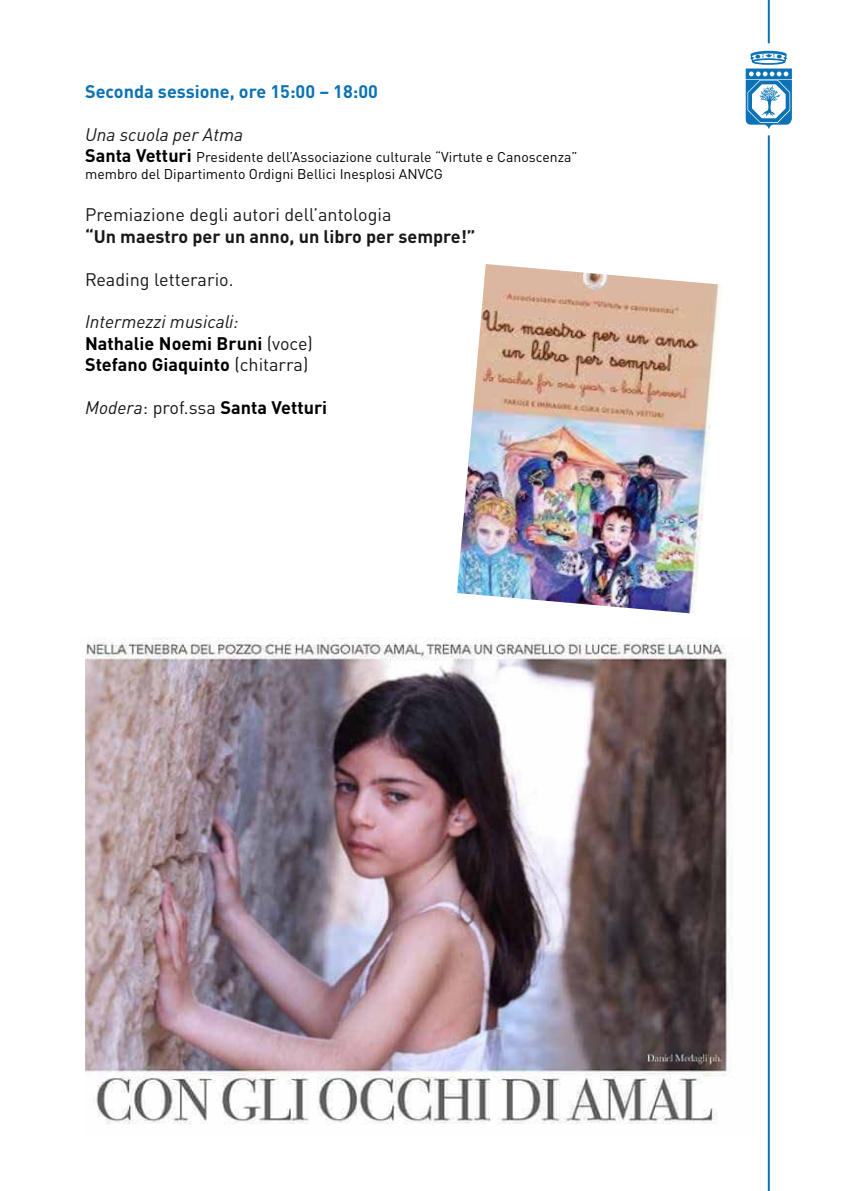
<style>
.page{position:relative;width:851px;height:1191px;background:#fff}
.page>*{position:absolute;margin:0;border:0;box-sizing:border-box;transform-origin:0 0}
.t1{font:700 18px/21.4px "DIN Pro";color:#000}
.t2{font:18px "DIN Pro";color:#1a171c}
.t3{font:700 18px "DIN Pro";color:#1a171c}
.t4{font:700 18px "DIN Pro";color:#0b72b5}
.t5{font:italic 18px "DIN Pro";color:#1a171c}
.t6{font:14px/16.6px "DIN Pro";color:#000}
.s1{font-weight:700;font-size:18px}
.s2{font-weight:400;font-style:italic;color:#1a171c}
.s3{font-weight:400;color:#1a171c}
</style>
<div class="page">
<hr style="left:767px;top:135px;width:2px;height:1056px;background:#0b72b5">
<hr style="left:767px;top:0;width:2px;height:43px;background:#0b72b5">
<svg style="left:745px;top:51px;width:46px;height:78px"></svg>
<img style="left:85px;top:637px;width:645px;height:487px">
<img style="left:457px;top:264px;width:264px;height:350px">
<p class="t4" style="left:85px;top:76px;width:294px">Seconda sessione, ore 15:00 – 18:00</p>
<p class="t5" style="left:85px;top:120px;width:159px">Una scuola per Atma</p>
<p class="t6" style="left:85px;top:147px;width:494px"><span class="s1">Santa Vetturi</span> Presidente dell’Associazione culturale “Virtute e Canoscenza” membro del Dipartimento Ordigni Bellici Inesplosi ANVCG</p>
<p class="t2" style="left:85px;top:201px;width:308px">Premiazione degli autori dell’antologia</p>
<p class="t3" style="left:85px;top:221px;width:392px">“Un maestro per un anno, un libro per sempre!”</p>
<p class="t2" style="left:85px;top:265px;width:150px">Reading letterario.</p>
<p class="t1" style="left:85px;top:309px;width:229px"><span class="s2">Intermezzi musicali:<br></span>Nathalie Noemi Bruni <span class="s3">(voce)<br></span>Stefano Giaquinto <span class="s3">(chitarra)</span></p>
<p class="t1" style="left:85px;top:394px;width:243px"><span class="s2">Modera</span><span class="s3">: prof.ssa</span> Santa Vetturi</p>
</div>
